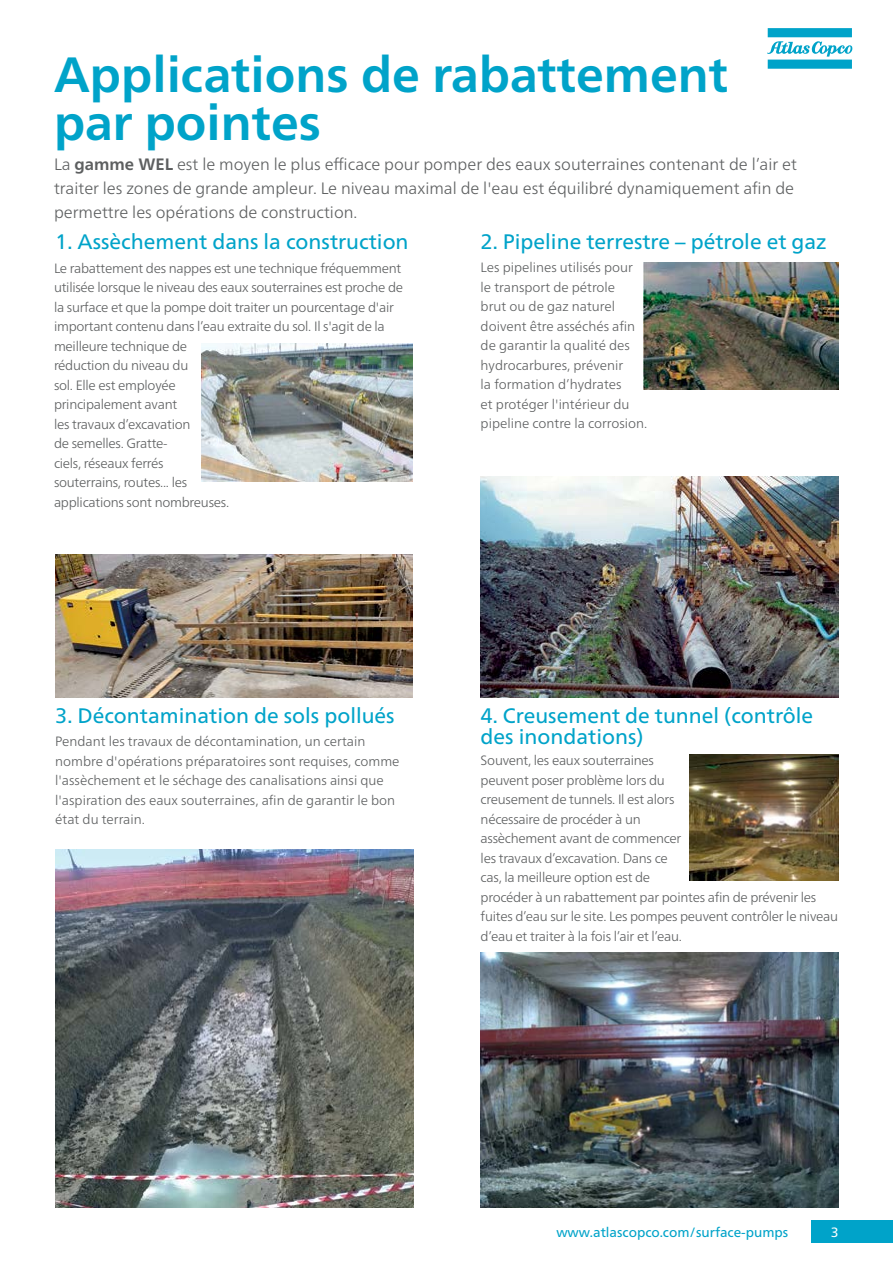
<style>
.page{position:relative;width:893px;height:1263px;background:#fff}
.page>*{position:absolute;margin:0;border:0;box-sizing:border-box;transform-origin:0 0}
.t1{font:700 49.5px/48px "Neue Frutiger World";color:#00a3c9}
.t2{font:21px/21px "Neue Frutiger World";color:#00a3c9}
.t3{font:300 16.5px/24px "Neue Frutiger World";color:#5d5f60}
.t4{font:300 13.5px/19.5px "Neue Frutiger World";letter-spacing:-.02em;color:#5d5f60}
.t5{font:300 13.5px/19.5px "Neue Frutiger World";color:#5d5f60}
.t6{font:13.5px "Neue Frutiger World";color:#00a3c9}
.t7{font:13.5px "Neue Frutiger World";color:#fff}
.s1{font-weight:700}
</style>
<div class="page">
<svg style="left:767px;top:28px;width:86px;height:41px"></svg>
<div style="left:811px;top:1220px;width:82px;height:23px;background:#00a3c9"></div>
<img style="left:481px;top:477px;width:358px;height:220px">
<img style="left:481px;top:952px;width:358px;height:255px">
<img style="left:55px;top:555px;width:358px;height:142px">
<img style="left:201px;top:344px;width:211px;height:137px">
<img style="left:55px;top:850px;width:358px;height:357px">
<img style="left:689px;top:755px;width:150px;height:125px">
<img style="left:644px;top:262px;width:195px;height:127px">
<h1 class="t1" style="left:54px;top:50px;width:676px">Applications de rabattement par pointes</h1>
<p class="t3" style="left:54px;top:152px;width:744px">La <span class="s1">gamme WEL</span> est le moyen le plus efficace pour pomper des eaux souterraines contenant de l’air et traiter les zones de grande ampleur. Le niveau maximal de l'eau est équilibré dynamiquement afin de permettre les opérations de construction.</p>
<h2 class="t2" style="left:55px;top:231px;width:355px">1. Assèchement dans la construction</h2>
<p class="t4" style="left:54px;top:258px;width:351px">Le rabattement des nappes est une technique fréquemment utilisée lorsque le niveau des eaux souterraines est proche de la surface et que la pompe doit traiter un pourcentage d'air important contenu dans l’eau extraite du sol. Il s'agit de la meilleure technique de<br>réduction du niveau du<br>sol. Elle est employée<br>principalement avant<br>les travaux d’excavation<br>de semelles. Gratte-<br>ciels, réseaux ferrés<br>souterrains, routes... les<br>applications sont nombreuses.</p>
<h2 class="t2" style="left:481px;top:231px;width:348px">2. Pipeline terrestre – pétrole et gaz</h2>
<p class="t5" style="left:481px;top:258px;width:168px">Les pipelines utilisés pour<br>le transport de pétrole<br>brut ou de gaz naturel doivent être asséchés afin de garantir la qualité des hydrocarbures, prévenir<br>la formation d’hydrates<br>et protéger l'intérieur du pipeline contre la corrosion.</p>
<h2 class="t2" style="left:55px;top:705px;width:341px">3. Décontamination de sols pollués</h2>
<p class="t5" style="left:55px;top:732px;width:346px">Pendant les travaux de décontamination, un certain nombre d'opérations préparatoires sont requises, comme l'assèchement et le séchage des canalisations ainsi que l'aspiration des eaux souterraines, afin de garantir le bon état du terrain.</p>
<h2 class="t2" style="left:481px;top:705px;width:334px">4. Creusement de tunnel (contrôle des inondations)</h2>
<p class="t4" style="left:481px;top:751px;width:359px">Souvent, les eaux souterraines<br>peuvent poser problème lors du<br>creusement de tunnels. Il est alors<br>nécessaire de procéder à un<br>assèchement avant de commencer<br>les travaux d’excavation. Dans ce<br>cas, la meilleure option est de<br>procéder à un rabattement par pointes afin de prévenir les fuites d’eau sur le site. Les pompes peuvent contrôler le niveau d’eau et traiter à la fois l’air et l’eau.</p>
<p class="t6" style="left:556px;top:1221px;width:233px">www.atlascopco.com/surface-pumps</p>
<p class="t7" style="left:831px;top:1221px;width:9px">3</p>
</div>
